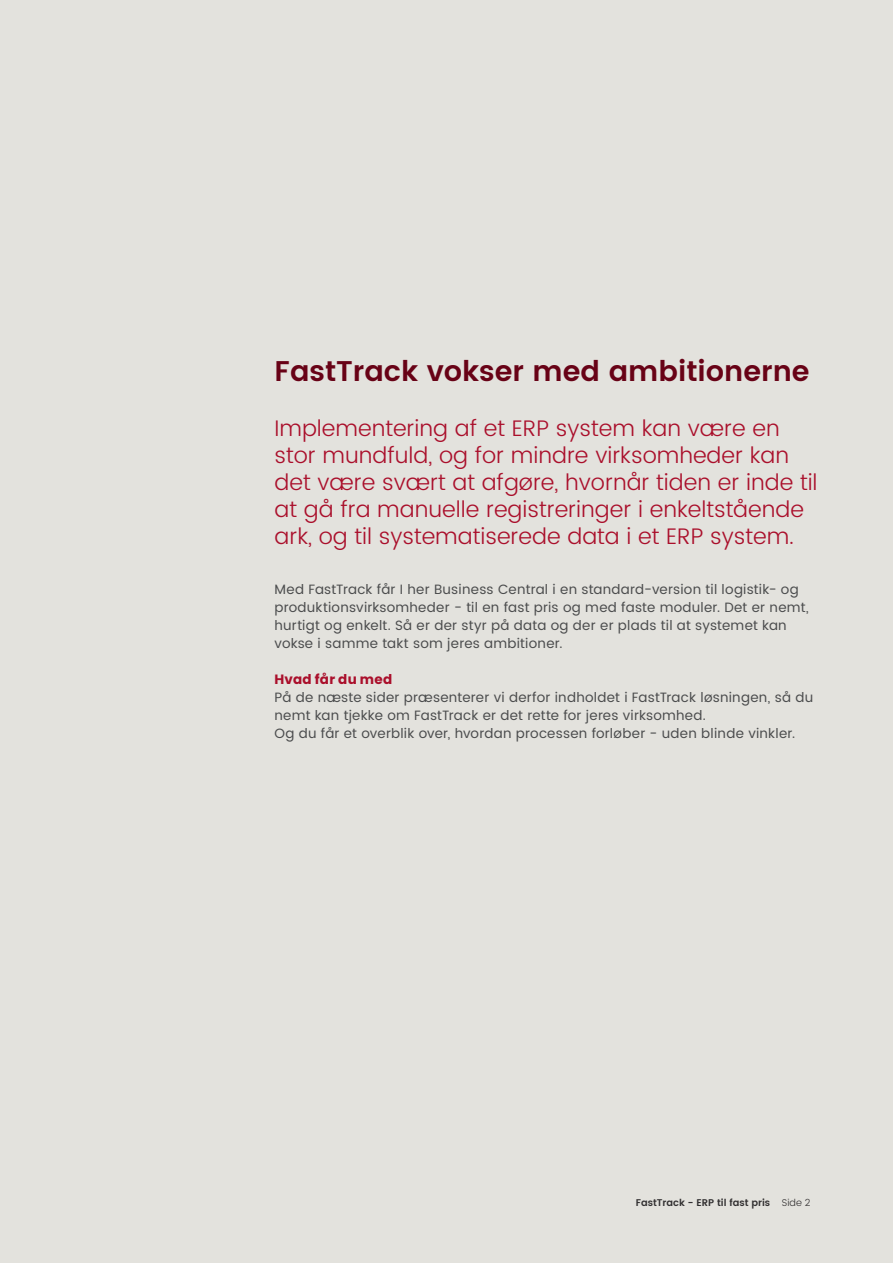
<style>
.page{position:relative;width:893px;height:1263px;background:#e3e2dd}
.page>*{position:absolute;margin:0;border:0;box-sizing:border-box;transform-origin:0 0}
.t1{font:600 28.5px "Poppins";color:#680216}
.Intro{font:300 22.5px/27px "Poppins";color:#aa0f2b}
.Brødtekst{font:13.5px/18px "Poppins";letter-spacing:.02em;color:#4b4c4d}
.Brødtekst-2{font:700 13.5px "Poppins";letter-spacing:.02em;color:#aa0f2b}
.t2{font:600 9.75px "Poppins";color:#312f30}
.s1{font-weight:300}
</style>
<div class="page">
<p class="t1" style="left:274px;top:349px;width:537px">FastTrack vokser med ambitionerne</p>
<p class="Intro" style="left:274px;top:416px;width:545px">Implementering af et ERP system kan være en stor mundfuld, og for mindre virksomheder kan det være svært at afgøre, hvornår tiden er inde til at gå fra manuelle registreringer i enkeltstående ark, og til systematiserede data i et ERP system.</p>
<p class="Brødtekst" style="left:274px;top:581px;width:536px">Med FastTrack får I her Business Central i en standard-version til logistik- og produktionsvirksomheder - til en fast pris og med faste moduler. Det er nemt, hurtigt og enkelt. Så er der styr på data og der er plads til at systemet kan vokse i samme takt som jeres ambitioner.</p>
<p class="Brødtekst-2" style="left:274px;top:671px;width:119px">Hvad får du med</p>
<p class="Brødtekst" style="left:274px;top:689px;width:540px">På de næste sider præsenterer vi derfor indholdet i FastTrack løsningen, så du nemt kan tjekke om FastTrack er det rette for jeres virksomhed.<br>Og du får et overblik over, hvordan processen forløber - uden blinde vinkler.</p>
<p class="t2" style="left:636px;top:1195px;width:176px">FastTrack - ERP til fast pris <span class="s1">Side 2</span></p>
<p class="t2" style="left:650px;top:1195px;width:176px">FastTrack - ERP til fast pris <span class="s1">Side 2</span></p>
</div>
